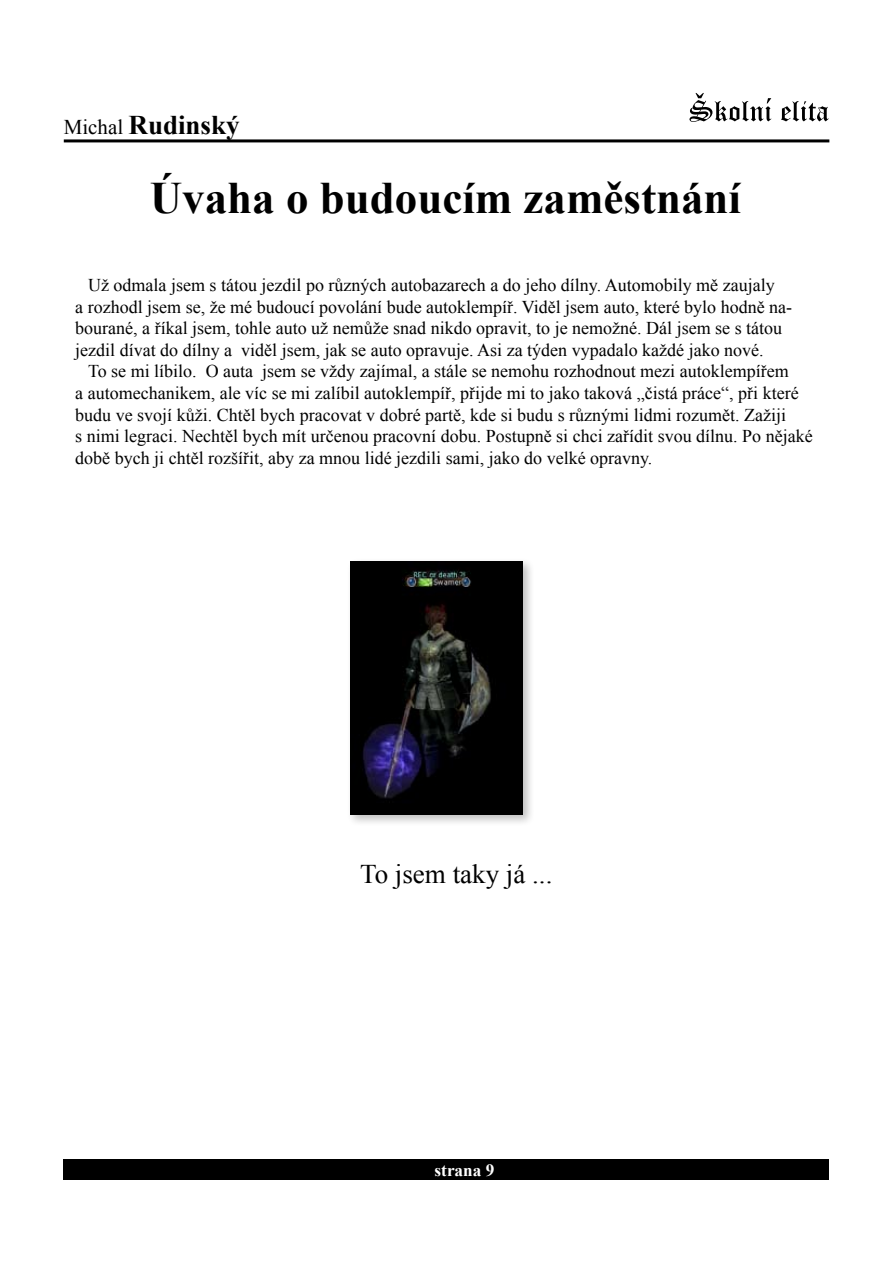
<style>
.page{position:relative;width:893px;height:1263px;background:#fff}
.page>*{position:absolute;margin:0;border:0;box-sizing:border-box;transform-origin:0 0}
.t1{font:700 45px "Times New Roman";color:#000}
.t2{font:27px "Times New Roman";color:#000}
.t3{font:700 27px "Times New Roman";color:#000}
.t4{font:18px/21.6px "Times New Roman";color:#000}
.t5{font:700 17.25px "Times New Roman";color:#fff}
.s1{font-weight:400;font-size:21px}
</style>
<div class="page">
<div style="left:64px;top:1159px;width:765px;height:21px;background:#000"></div>
<svg style="left:689px;top:93px;width:140px;height:29px"></svg>
<hr style="left:64px;top:139px;width:765px;height:3px;background:#000">
<div style="left:346px;top:557px;width:195px;height:277px;background:#000;opacity:.25"></div>
<img style="left:350px;top:561px;width:173px;height:253px">
<h2 class="t3" style="left:64px;top:107px;width:177px"><span class="s1">Michal</span> Rudinský</h2>
<h1 class="t1" style="left:150px;top:167px;width:593px">Úvaha o budoucím zaměstnání</h1>
<p class="t4" style="left:75px;top:274px;width:718px;text-indent:13px">Už odmala jsem s tátou jezdil po různých autobazarech a do jeho dílny. Automobily mě zaujaly<br>a rozhodl jsem se, že mé budoucí povolání bude autoklempíř. Viděl jsem auto, které bylo hodně na&shy;bourané, a říkal jsem, tohle auto už nemůže snad nikdo opravit, to je nemožné. Dál jsem se s tátou jezdil dívat do dílny a viděl jsem, jak se auto opravuje. Asi za týden vypadalo každé jako nové.</p>
<p class="t4" style="left:75px;top:360px;width:739px;text-indent:13px">To se mi líbilo. O auta jsem se vždy zajímal, a stále se nemohu rozhodnout mezi autoklempířem<br>a automechanikem, ale víc se mi zalíbil autoklempíř, přijde mi to jako taková „čistá práce“, při které budu ve svojí kůži. Chtěl bych pracovat v dobré partě, kde si budu s různými lidmi rozumět. Zažiji<br>s nimi legraci. Nechtěl bych mít určenou pracovní dobu. Postupně si chci zařídit svou dílnu. Po nějaké době bych ji chtěl rozšířit, aby za mnou lidé jezdili sami, jako do velké opravny.</p>
<h2 class="t2" style="left:360px;top:856px;width:194px">To jsem taky já ...</h2>
<p class="t5" style="left:435px;top:1158px;width:61px">strana 9</p>
</div>
